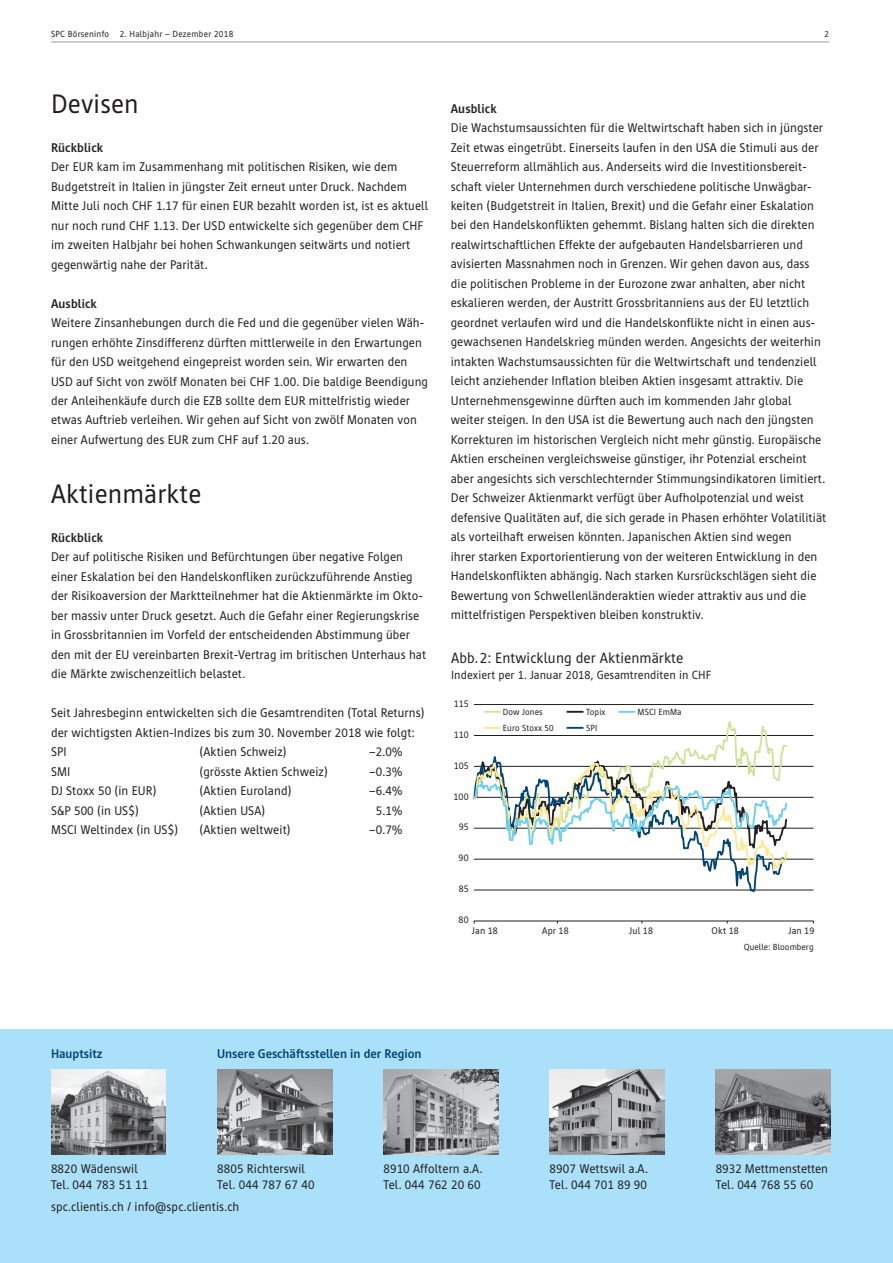
<style>
.page{position:relative;width:893px;height:1263px;background:#fff}
.page>*{position:absolute;margin:0;border:0;box-sizing:border-box;transform-origin:0 0}
.t1{font:27px "Cast";letter-spacing:.01em;color:#231f20}
.t2{font:15px "Cast";letter-spacing:.01em;color:#231f20}
.t3{font:12.75px/19.5px "Cast";letter-spacing:.01em;color:#231f20}
.t4{font:700 12.75px "Cast";color:#004578}
.t5{font:700 12.75px "Cast";letter-spacing:.01em;color:#231f20}
.t6{font:12px "Cast";letter-spacing:.01em;color:#231f20}
.t7{font:9.75px "Cast";letter-spacing:.02em;color:#231f20}
.t8{font:9px/16.2px "Cast";letter-spacing:.01em;color:#231f20}
.t9{font:9px "Cast";letter-spacing:.03em;color:#231f20}
</style>
<div class="page">
<div style="left:0;top:1029px;width:893px;height:234px;background:#aae0f9"></div>
<hr style="left:51px;top:41px;width:778px;height:2px;background:#bcbdc0">
<hr style="left:474px;top:704px;width:339px;height:1px;background:#231f20">
<hr style="left:474px;top:735px;width:339px;height:1px;background:#231f20">
<hr style="left:474px;top:766px;width:339px;height:1px;background:#231f20">
<hr style="left:474px;top:797px;width:339px;height:1px;background:#231f20">
<hr style="left:474px;top:828px;width:339px;height:1px;background:#231f20">
<hr style="left:474px;top:859px;width:339px;height:1px;background:#231f20">
<hr style="left:474px;top:890px;width:339px;height:1px;background:#231f20">
<hr style="left:474px;top:921px;width:339px;height:1px;background:#231f20">
<img style="left:51px;top:1070px;width:115px;height:84px">
<img style="left:217px;top:1070px;width:115px;height:84px">
<img style="left:383px;top:1070px;width:115px;height:84px">
<img style="left:550px;top:1070px;width:114px;height:84px">
<img style="left:716px;top:1070px;width:115px;height:84px">
<svg style="left:474px;top:711px;width:314px;height:212px"></svg>
<p class="t9" style="left:51px;top:29px;width:184px">SPC Börseninfo 2. Halbjahr – Dezember 2018</p>
<p class="t8" style="left:825px;top:26px;width:6px">2</p>
<h1 class="t1" style="left:51px;top:88px;width:89px">Devisen</h1>
<p class="t5" style="left:51px;top:140px;width:54px">Rückblick</p>
<p class="t3" style="left:51px;top:157px;width:379px">Der EUR kam im Zusammenhang mit politischen Risiken, wie dem Budgetstreit in Italien in jüngster Zeit erneut unter Druck. Nachdem Mitte Juli noch CHF 1.17 für einen EUR bezahlt worden ist, ist es aktuell nur noch rund CHF 1.13. Der USD entwickelte sich gegenüber dem CHF im zweiten Halbjahr bei hohen Schwankungen seitwärts und notiert gegenwärtig nahe der Parität.</p>
<p class="t5" style="left:51px;top:296px;width:47px">Ausblick</p>
<p class="t3" style="left:51px;top:313px;width:378px">Weitere Zinsanhebungen durch die Fed und die gegenüber vielen Wäh&shy;rungen erhöhte Zinsdifferenz dürften mittlerweile in den Erwartungen für den USD weitgehend eingepreist worden sein. Wir erwarten den USD auf Sicht von zwölf Monaten bei CHF 1.00. Die baldige Beendigung der Anleihenkäufe durch die EZB sollte dem EUR mittelfristig wieder etwas Auftrieb verleihen. Wir gehen auf Sicht von zwölf Monaten von einer Aufwertung des EUR zum CHF auf 1.20 aus.</p>
<h1 class="t1" style="left:51px;top:478px;width:152px">Aktienmärkte</h1>
<p class="t5" style="left:51px;top:530px;width:54px">Rückblick</p>
<p class="t3" style="left:51px;top:547px;width:377px">Der auf politische Risiken und Befürchtungen über negative Folgen einer Eskalation bei den Handelskonfliken zurückzuführende Anstieg der Risikoaversion der Marktteilnehmer hat die Aktienmärkte im Okto&shy;ber massiv unter Druck gesetzt. Auch die Gefahr einer Regierungskrise in Grossbritannien im Vorfeld der entscheidenden Abstimmung über den mit der EU vereinbarten Brexit-Vertrag im britischen Unterhaus hat die Märkte zwischenzeitlich belastet.</p>
<p class="t3" style="left:51px;top:703px;width:375px">Seit Jahresbeginn entwickelten sich die Gesamtrenditen (Total Returns) der wichtigsten Aktien-Indizes bis zum 30. November 2018 wie folgt:<br>SPI</p>
<p class="t3" style="left:200px;top:742px;width:89px">(Aktien Schweiz)</p>
<p class="t3" style="left:369px;top:742px;width:35px">–2.0%</p>
<p class="t3" style="left:51px;top:761px;width:21px">SMI</p>
<p class="t3" style="left:200px;top:761px;width:130px">(grösste Aktien Schweiz)</p>
<p class="t3" style="left:369px;top:761px;width:35px">–0.3%</p>
<p class="t3" style="left:51px;top:781px;width:107px">DJ Stoxx 50 (in EUR)</p>
<p class="t3" style="left:200px;top:781px;width:93px">(Aktien Euroland)</p>
<p class="t3" style="left:369px;top:781px;width:35px">–6.4%</p>
<p class="t3" style="left:51px;top:800px;width:89px">S&amp;P 500 (in US$)</p>
<p class="t3" style="left:200px;top:800px;width:67px">(Aktien USA)</p>
<p class="t3" style="left:376px;top:800px;width:28px">5.1%</p>
<p class="t3" style="left:51px;top:820px;width:129px">MSCI Weltindex (in US$)</p>
<p class="t3" style="left:200px;top:820px;width:93px">(Aktien weltweit)</p>
<p class="t3" style="left:369px;top:820px;width:35px">–0.7%</p>
<p class="t5" style="left:451px;top:101px;width:47px">Ausblick</p>
<p class="t3" style="left:451px;top:118px;width:377px">Die Wachstumsaussichten für die Weltwirtschaft haben sich in jüngster Zeit etwas eingetrübt. Einerseits laufen in den USA die Stimuli aus der Steuerreform allmählich aus. Anderseits wird die Investitionsbereit&shy;schaft vieler Unternehmen durch verschiedene politische Unwägbar&shy;keiten (Budgetstreit in Italien, Brexit) und die Gefahr einer Eskalation bei den Handelskonflikten gehemmt. Bislang halten sich die direkten realwirtschaftlichen Effekte der aufgebauten Handelsbarrieren und avisierten Massnahmen noch in Grenzen. Wir gehen davon aus, dass die politischen Probleme in der Eurozone zwar anhalten, aber nicht eskalieren werden, der Austritt Grossbritanniens aus der EU letztlich geordnet verlaufen wird und die Handelskonflikte nicht in einen aus&shy;gewachsenen Handelskrieg münden werden. Angesichts der weiterhin intakten Wachstumsaussichten für die Weltwirtschaft und tendenziell leicht anziehender Inflation bleiben Aktien insgesamt attraktiv. Die Unternehmensgewinne dürften auch im kommenden Jahr global weiter steigen. In den USA ist die Bewertung auch nach den jüngsten Korrekturen im historischen Vergleich nicht mehr günstig. Europäische Aktien erscheinen vergleichsweise günstiger, ihr Potenzial erscheint aber angesichts sich verschlechternder Stimmungsindikatoren limitiert.<br>Der Schweizer Aktienmarkt verfügt über Aufholpotenzial und weist defensive Qualitäten auf, die sich gerade in Phasen erhöhter Volatilitiät als vorteilhaft erweisen könnten. Japanischen Aktien sind wegen<br>ihrer starken Exportorientierung von der weiteren Entwicklung in den Handelskonflikten abhängig. Nach starken Kursrückschlägen sieht die Bewertung von Schwellenländeraktien wieder attraktiv aus und die mittelfristigen Perspektiven bleiben konstruktiv.</p>
<p class="t2" style="left:451px;top:650px;width:234px">Abb. 2: Entwicklung der Aktienmärkte</p>
<p class="t6" style="left:451px;top:669px;width:261px">Indexiert per 1. Januar 2018, Gesamtrenditen in CHF</p>
<p class="t7" style="left:454px;top:698px;width:17px">115</p>
<p class="t7" style="left:454px;top:729px;width:17px">110</p>
<p class="t7" style="left:454px;top:760px;width:17px">105</p>
<p class="t7" style="left:453px;top:791px;width:17px">100</p>
<p class="t7" style="left:459px;top:822px;width:12px">95</p>
<p class="t7" style="left:459px;top:853px;width:12px">90</p>
<p class="t7" style="left:459px;top:884px;width:12px">85</p>
<p class="t7" style="left:459px;top:914px;width:12px">80</p>
<p class="t8" style="left:503px;top:704px;width:52px">Dow Jones<br>Euro Stoxx 50</p>
<p class="t8" style="left:586px;top:704px;width:21px">Topix<br>SPI</p>
<p class="t8" style="left:638px;top:704px;width:45px">MSCI EmMa</p>
<p class="t7" style="left:472px;top:926px;width:27px">Jan 18</p>
<p class="t7" style="left:542px;top:926px;width:28px">Apr 18</p>
<p class="t7" style="left:629px;top:926px;width:26px">Jul 18</p>
<p class="t7" style="left:711px;top:926px;width:29px">Okt 18</p>
<p class="t7" style="left:788px;top:926px;width:27px">Jan 19</p>
<p class="t8" style="left:744px;top:939px;width:71px">Quelle: Bloomberg</p>
<p class="t4" style="left:51px;top:1047px;width:53px">Hauptsitz</p>
<p class="t4" style="left:217px;top:1047px;width:206px">Unsere Geschäftsstellen in der Region</p>
<p class="t3" style="left:51px;top:1161px;width:99px;line-height:15.3px">8820 Wädenswil<br>Tel. 044 783 51 11</p>
<p class="t3" style="left:217px;top:1161px;width:99px;line-height:15.3px">8805 Richterswil<br>Tel. 044 787 67 40</p>
<p class="t3" style="left:383px;top:1161px;width:101px;line-height:15.3px">8910 Affoltern a.A.<br>Tel. 044 762 20 60</p>
<p class="t3" style="left:550px;top:1161px;width:100px;line-height:15.3px">8907 Wettswil a.A.<br>Tel. 044 701 89 90</p>
<p class="t3" style="left:716px;top:1161px;width:114px;line-height:15.3px">8932 Mettmenstetten<br>Tel. 044 768 55 60</p>
<p class="t3" style="left:51px;top:1197px;width:190px">spc.clientis.ch / info@spc.clientis.ch</p>
</div>
